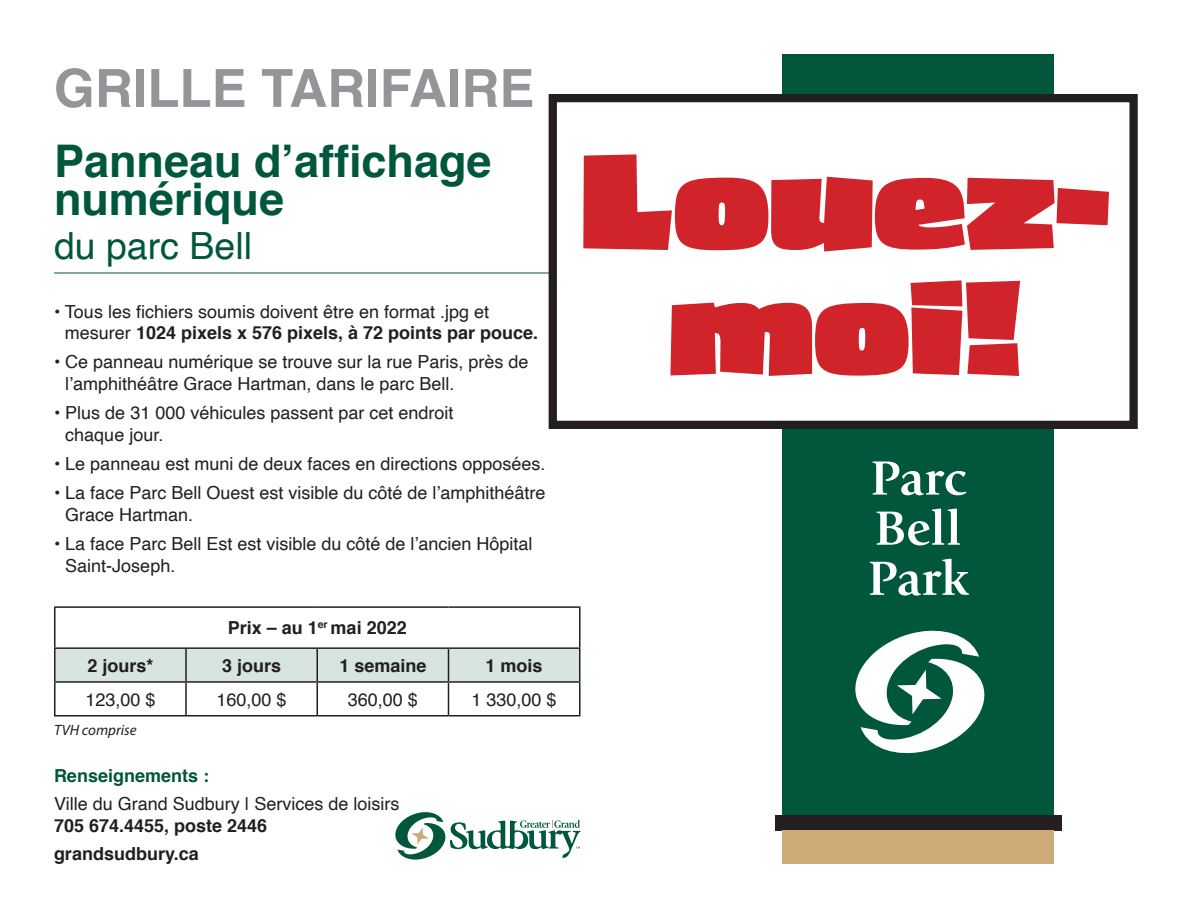
<style>
.page{position:relative;width:1188px;height:918px;background:#fff}
.page>*{position:absolute;margin:0;border:0;box-sizing:border-box;transform-origin:0 0}
.t1{font:900 129px/125.4px "Asphalt";color:#d1232a;text-align:center}
.t2{font:700 52.5px "Helvetica";color:#939598}
.t3{font:700 50.1px "Giovanni Std";color:#fff}
.t4{font:700 45px/37.5px "Helvetica";color:#00573c}
.t5{font:37.5px "Helvetica";color:#00573c}
.t6{font:18px/21.6px "Helvetica";color:#231f20}
.t7{font:700 18px "Helvetica";color:#231f20}
.t8{font:700 18px "Helvetica";color:#00573c}
.t9{font:italic 15px "Myriad Pro";color:#231f20}
.s1{font-weight:700}
</style>
<div class="page">
<hr style="left:54px;top:273px;width:526px;height:1px;background:#00573c">
<div style="left:56px;top:649px;width:523px;height:32px;background:#d7e4e0"></div>
<hr style="left:54px;top:649px;width:2px;height:32px;background:#231f20">
<hr style="left:185px;top:649px;width:2px;height:32px;background:#231f20">
<hr style="left:316px;top:649px;width:2px;height:32px;background:#231f20">
<hr style="left:448px;top:649px;width:1px;height:32px;background:#231f20">
<hr style="left:579px;top:649px;width:1px;height:32px;background:#231f20">
<hr style="left:54px;top:681px;width:132px;height:2px;background:#231f20">
<hr style="left:54px;top:683px;width:2px;height:32px;background:#231f20">
<hr style="left:186px;top:681px;width:131px;height:2px;background:#231f20">
<hr style="left:185px;top:683px;width:2px;height:32px;background:#231f20">
<hr style="left:317px;top:681px;width:131px;height:2px;background:#231f20">
<hr style="left:316px;top:683px;width:2px;height:32px;background:#231f20">
<hr style="left:448px;top:681px;width:132px;height:2px;background:#231f20">
<hr style="left:448px;top:683px;width:1px;height:32px;background:#231f20">
<hr style="left:579px;top:683px;width:1px;height:32px;background:#231f20">
<hr style="left:54px;top:715px;width:132px;height:2px;background:#231f20">
<hr style="left:186px;top:715px;width:131px;height:2px;background:#231f20">
<hr style="left:317px;top:715px;width:131px;height:2px;background:#231f20">
<hr style="left:448px;top:715px;width:132px;height:2px;background:#231f20">
<hr style="left:54px;top:606px;width:132px;height:2px;background:#231f20">
<hr style="left:54px;top:608px;width:2px;height:39px;background:#231f20">
<hr style="left:186px;top:606px;width:131px;height:2px;background:#231f20">
<hr style="left:317px;top:606px;width:131px;height:2px;background:#231f20">
<hr style="left:448px;top:606px;width:132px;height:2px;background:#231f20">
<hr style="left:579px;top:608px;width:1px;height:39px;background:#231f20">
<hr style="left:54px;top:647px;width:132px;height:2px;background:#231f20">
<hr style="left:186px;top:647px;width:131px;height:2px;background:#231f20">
<hr style="left:317px;top:647px;width:131px;height:2px;background:#231f20">
<hr style="left:448px;top:647px;width:132px;height:2px;background:#231f20">
<svg style="left:395px;top:812px;width:185px;height:48px"></svg>
<div style="left:782px;top:54px;width:272px;height:762px;background:#00573c"></div>
<div style="left:553px;top:98px;width:581px;height:327px;background:#fff"></div>
<div style="left:549px;top:94px;width:589px;height:335px;border:8px solid #231f20"></div>
<div style="left:775px;top:816px;width:286px;height:15px;background:#231f20"></div>
<div style="left:782px;top:831px;width:272px;height:33px;background:#ceaa78"></div>
<svg style="left:855px;top:630px;width:130px;height:124px"></svg>
<p class="t2" style="left:54px;top:46px;width:482px">GRILLE TARIFAIRE</p>
<p class="t4" style="left:54px;top:143px;width:439px">Panneau d’affichage numérique</p>
<p class="t5" style="left:54px;top:217px;width:199px">du parc Bell</p>
<p class="t6" style="left:65px;top:301px;width:475px;text-indent:-11px">• Tous les fichiers soumis doivent être en format .jpg et mesurer <span class="s1">1024 pixels x 576 pixels, à 72 points par pouce.</span></p>
<p class="t6" style="left:65px;top:352px;width:465px;text-indent:-11px">• Ce panneau numérique se trouve sur la rue Paris, près de l’amphithéâtre Grace Hartman, dans le parc Bell.</p>
<p class="t6" style="left:65px;top:403px;width:390px;text-indent:-11px">• Plus de 31 000 véhicules passent par cet endroit chaque jour.</p>
<p class="t6" style="left:54px;top:454px;width:493px">• Le panneau est muni de deux faces en directions opposées.</p>
<p class="t6" style="left:65px;top:483px;width:482px;text-indent:-11px">• La face Parc Bell Ouest est visible du côté de l’amphithéâtre<br>Grace Hartman.</p>
<p class="t6" style="left:65px;top:534px;width:469px;text-indent:-11px">• La face Parc Bell Est est visible du côté de l’ancien Hôpital<br>Saint-Joseph.</p>
<p class="t7" style="left:228px;top:614px;width:180px">Prix – au 1<sup>er</sup> mai 2022</p>
<p class="t7" style="left:87px;top:651px;width:68px">2 jours*</p>
<p class="t7" style="left:222px;top:651px;width:61px">3 jours</p>
<p class="t7" style="left:339px;top:651px;width:89px">1 semaine</p>
<p class="t7" style="left:486px;top:651px;width:59px">1 mois</p>
<p class="t6" style="left:85px;top:689px;width:72px">123,00 $</p>
<p class="t6" style="left:217px;top:689px;width:72px">160,00 $</p>
<p class="t6" style="left:348px;top:689px;width:72px">360,00 $</p>
<p class="t6" style="left:472px;top:689px;width:87px">1 330,00 $</p>
<p class="t9" style="left:54px;top:721px;width:84px">TVH comprise</p>
<p class="t8" style="left:54px;top:761px;width:157px">Renseignements :</p>
<p class="t6" style="left:54px;top:794px;width:347px">Ville du Grand Sudbury | Services de loisirs<br><span class="s1">705 674.4455, poste 2446</span></p>
<p class="t7" style="left:54px;top:839px;width:146px">grandsudbury.ca</p>
<p class="t1" style="left:581px;top:132px;width:531px">Louez&shy;moi!</p>
<p class="t3" style="left:870px;top:449px;width:97px">Parc</p>
<p class="t3" style="left:875px;top:499px;width:89px">Bell</p>
<p class="t3" style="left:868px;top:549px;width:103px">Park</p>
</div>
